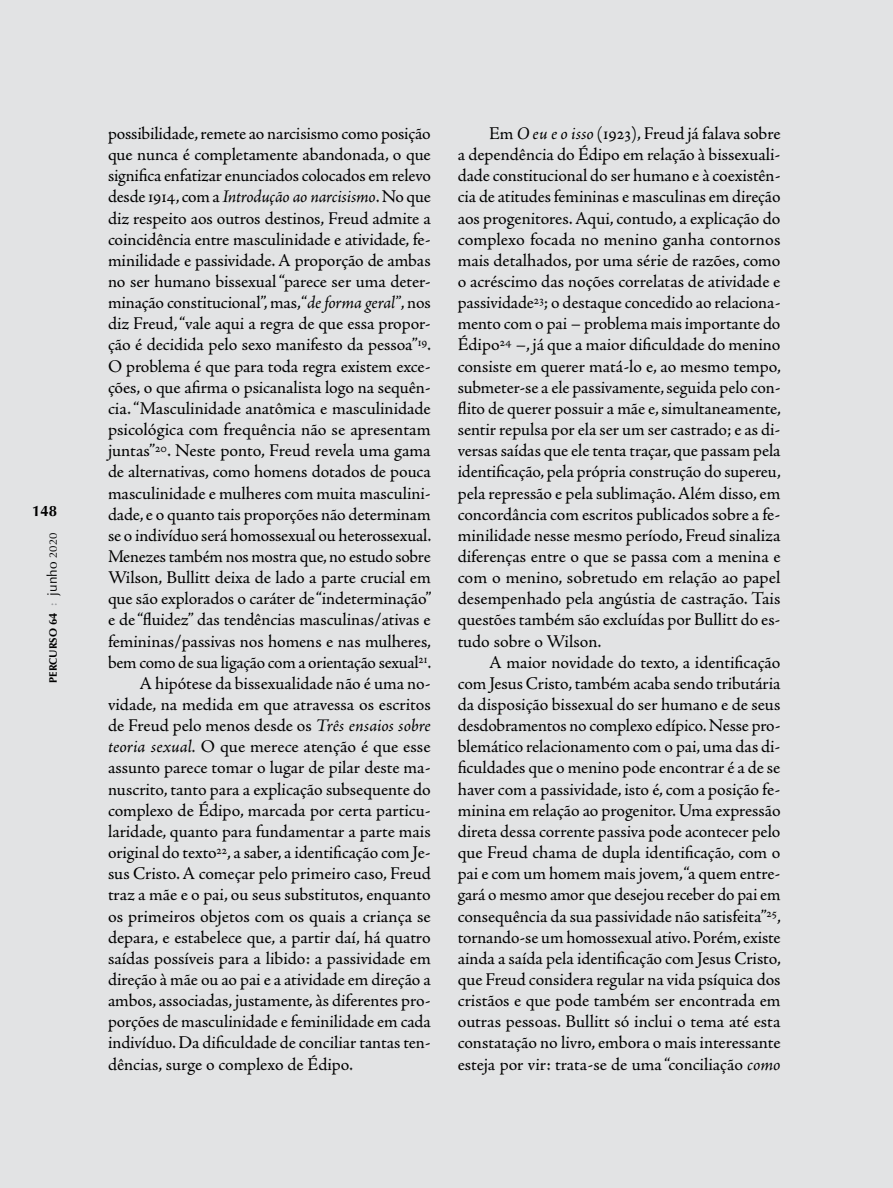
<style>
.page{position:relative;width:893px;height:1188px;background:#e2e3e4}
.page>*{position:absolute;margin:0;border:0;box-sizing:border-box;transform-origin:0 0}
.t1{font:18px/21.1px "Adobe Jenson Pro";letter-spacing:-.005em;color:#000;text-align:justify}
.t2{font:italic 18px "Adobe Jenson Pro";letter-spacing:-.015em;color:#000}
.t3{font:700 15px "Optima LT Std";color:#000}
.t4{font:10.8px "Optima LT Std Bold SC800";color:#000}
.s1{font-size:11.25px}
.s2{font-family:"Adobe Jenson Pro";font-size:13.5px;color:#939598}
.s3{font-family:"Optima LT Std";font-size:13.5px}
.s4{font-family:"Optima LT Std"}
.s5{font-style:normal}
.s6{font-style:italic}
</style>
<div class="page">
<p class="t3" style="left:32px;top:502px;width:27px">148</p>
<p class="t4" style="left:47px;top:683px;width:152px;rotate:-90deg">percurso <span class="s1">64</span> <span class="s2">:</span> <span class="s3">junho</span> <span class="s4">2020</span></p>
<p class="t1" style="left:108px;top:123px;width:324px">possibilidade, remete ao narcisismo como posição</p>
<p class="t1" style="left:108px;top:144px;width:324px">que nunca é completamente abandonada, o que</p>
<p class="t1" style="left:108px;top:165px;width:324px">significa enfatizar enunciados colocados em relevo</p>
<p class="t2" style="left:108px;top:187px;width:324px"><span class="s5">desde 1914, com a</span> Introdução ao narcisismo<span class="s5">. No que</span></p>
<p class="t1" style="left:108px;top:208px;width:324px">diz respeito aos outros destinos, Freud admite a</p>
<p class="t1" style="left:108px;top:229px;width:324px">coincidência entre masculinidade e atividade, fe-</p>
<p class="t1" style="left:108px;top:250px;width:324px">minilidade e passividade. A proporção de ambas</p>
<p class="t1" style="left:108px;top:271px;width:324px">no ser humano bissexual “parece ser uma deter-</p>
<p class="t1" style="left:108px;top:292px;width:324px">minação constitucional”, mas, “<span class="s6">de forma geral”</span>, nos</p>
<p class="t1" style="left:108px;top:313px;width:324px">diz Freud, “vale aqui a regra de que essa propor-</p>
<p class="t1" style="left:108px;top:335px;width:325px">ção é decidida pelo sexo manifesto da pessoa”<sup>19</sup>.</p>
<p class="t1" style="left:108px;top:356px;width:324px">O problema é que para toda regra existem exce-</p>
<p class="t1" style="left:108px;top:377px;width:324px">ções, o que afirma o psicanalista logo na sequên-</p>
<p class="t1" style="left:108px;top:398px;width:324px">cia. “Masculinidade anatômica e masculinidade</p>
<p class="t1" style="left:108px;top:419px;width:324px">psicológica com frequência não se apresentam</p>
<p class="t1" style="left:108px;top:440px;width:324px">juntas”<sup>20</sup>. Neste ponto, Freud revela uma gama</p>
<p class="t1" style="left:108px;top:461px;width:324px">de alternativas, como homens dotados de pouca</p>
<p class="t1" style="left:108px;top:483px;width:324px">masculinidade e mulheres com muita masculini-</p>
<p class="t1" style="left:108px;top:504px;width:324px">dade, e o quanto tais proporções não determinam</p>
<p class="t1" style="left:108px;top:525px;width:325px">se o indivíduo será homossexual ou heterossexual.</p>
<p class="t1" style="left:108px;top:546px;width:324px">Menezes também nos mostra que, no estudo sobre</p>
<p class="t1" style="left:108px;top:567px;width:324px">Wilson, Bullitt deixa de lado a parte crucial em</p>
<p class="t1" style="left:108px;top:588px;width:325px">que são explorados o caráter de “indeterminação”</p>
<p class="t1" style="left:108px;top:610px;width:324px">e de “fluidez” das tendências masculinas/ativas e</p>
<p class="t1" style="left:108px;top:631px;width:325px">femininas/passivas nos homens e nas mulheres,</p>
<p class="t1" style="left:108px;top:652px;width:325px">bem como de sua ligação com a orientação sexual<sup>21</sup>.</p>
<p class="t1" style="left:140px;top:673px;width:293px">A hipótese da bissexualidade não é uma no-</p>
<p class="t1" style="left:108px;top:694px;width:324px">vidade, na medida em que atravessa os escritos</p>
<p class="t1" style="left:108px;top:715px;width:324px">de Freud pelo menos desde os <span class="s6">Três ensaios sobre</span></p>
<p class="t1" style="left:108px;top:736px;width:324px"><span class="s6">teoria sexual.</span> O que merece atenção é que esse</p>
<p class="t1" style="left:108px;top:758px;width:324px">assunto parece tomar o lugar de pilar deste ma-</p>
<p class="t1" style="left:108px;top:779px;width:324px">nuscrito, tanto para a explicação subsequente do</p>
<p class="t1" style="left:108px;top:800px;width:324px">complexo de Édipo, marcada por certa particu-</p>
<p class="t1" style="left:108px;top:821px;width:324px">laridade, quanto para fundamentar a parte mais</p>
<p class="t1" style="left:108px;top:842px;width:324px">original do texto<sup>22</sup>, a saber, a identificação com Je-</p>
<p class="t1" style="left:108px;top:863px;width:324px">sus Cristo. A começar pelo primeiro caso, Freud</p>
<p class="t1" style="left:108px;top:884px;width:324px">traz a mãe e o pai, ou seus substitutos, enquanto</p>
<p class="t1" style="left:108px;top:906px;width:324px">os primeiros objetos com os quais a criança se</p>
<p class="t1" style="left:108px;top:927px;width:324px">depara, e estabelece que, a partir daí, há quatro</p>
<p class="t1" style="left:108px;top:948px;width:324px">saídas possíveis para a libido: a passividade em</p>
<p class="t1" style="left:108px;top:969px;width:324px">direção à mãe ou ao pai e a atividade em direção a</p>
<p class="t1" style="left:108px;top:990px;width:324px">ambos, associadas, justamente, às diferentes pro-</p>
<p class="t1" style="left:108px;top:1011px;width:324px">porções de masculinidade e feminilidade em cada</p>
<p class="t1" style="left:108px;top:1033px;width:324px">indivíduo. Da dificuldade de conciliar tantas ten-</p>
<p class="t1" style="left:108px;top:1054px;width:247px">dências, surge o complexo de Édipo.</p>
<p class="t1" style="left:458px;top:123px;width:325px;text-indent:32px">Em <span class="s6">O eu e o isso</span> (1923), Freud já falava sobre a dependência do Édipo em relação à bissexuali&shy;dade constitucional do ser humano e à coexistên&shy;cia de atitudes femininas e masculinas em direção aos progenitores. Aqui, contudo, a explicação do complexo focada no menino ganha contornos mais detalhados, por uma série de razões, como o acréscimo das noções correlatas de atividade e passividade<sup>23</sup>; o destaque concedido ao relaciona&shy;mento com o pai – problema mais importante do Édipo<sup>24</sup> –, já que a maior dificuldade do menino consiste em querer matá-lo e, ao mesmo tempo, submeter-se a ele passivamente, seguida pelo con&shy;flito de querer possuir a mãe e, simultaneamente, sentir repulsa por ela ser um ser castrado; e as di&shy;versas saídas que ele tenta traçar, que passam pela identificação, pela própria construção do supereu, pela repressão e pela sublimação. Além disso, em concordância com escritos publicados sobre a fe&shy;minilidade nesse mesmo período, Freud sinaliza diferenças entre o que se passa com a menina e com o menino, sobretudo em relação ao papel desempenhado pela angústia de castração. Tais questões também são excluídas por Bullitt do es&shy;tudo sobre o Wilson.</p>
<p class="t1" style="left:458px;top:652px;width:325px;text-indent:32px">A maior novidade do texto, a identificação com Jesus Cristo, também acaba sendo tributária da disposição bissexual do ser humano e de seus desdobramentos no complexo edípico. Nesse pro&shy;blemático relacionamento com o pai, uma das di&shy;ficuldades que o menino pode encontrar é a de se haver com a passividade, isto é, com a posição fe&shy;minina em relação ao progenitor. Uma expressão direta dessa corrente passiva pode acontecer pelo que Freud chama de dupla identificação, com o pai e com um homem mais jovem, “a quem entre&shy;gará o mesmo amor que desejou receber do pai em consequência da sua passividade não satisfeita”<sup>25</sup>, tornando-se um homossexual ativo. Porém, existe ainda a saída pela identificação com Jesus Cristo, que Freud considera regular na vida psíquica dos cristãos e que pode também ser encontrada em outras pessoas. Bullitt só inclui o tema até esta constatação no livro, embora o mais interessante esteja por vir: trata-se de uma “conciliação <span class="s6">como</span></p>
</div>
